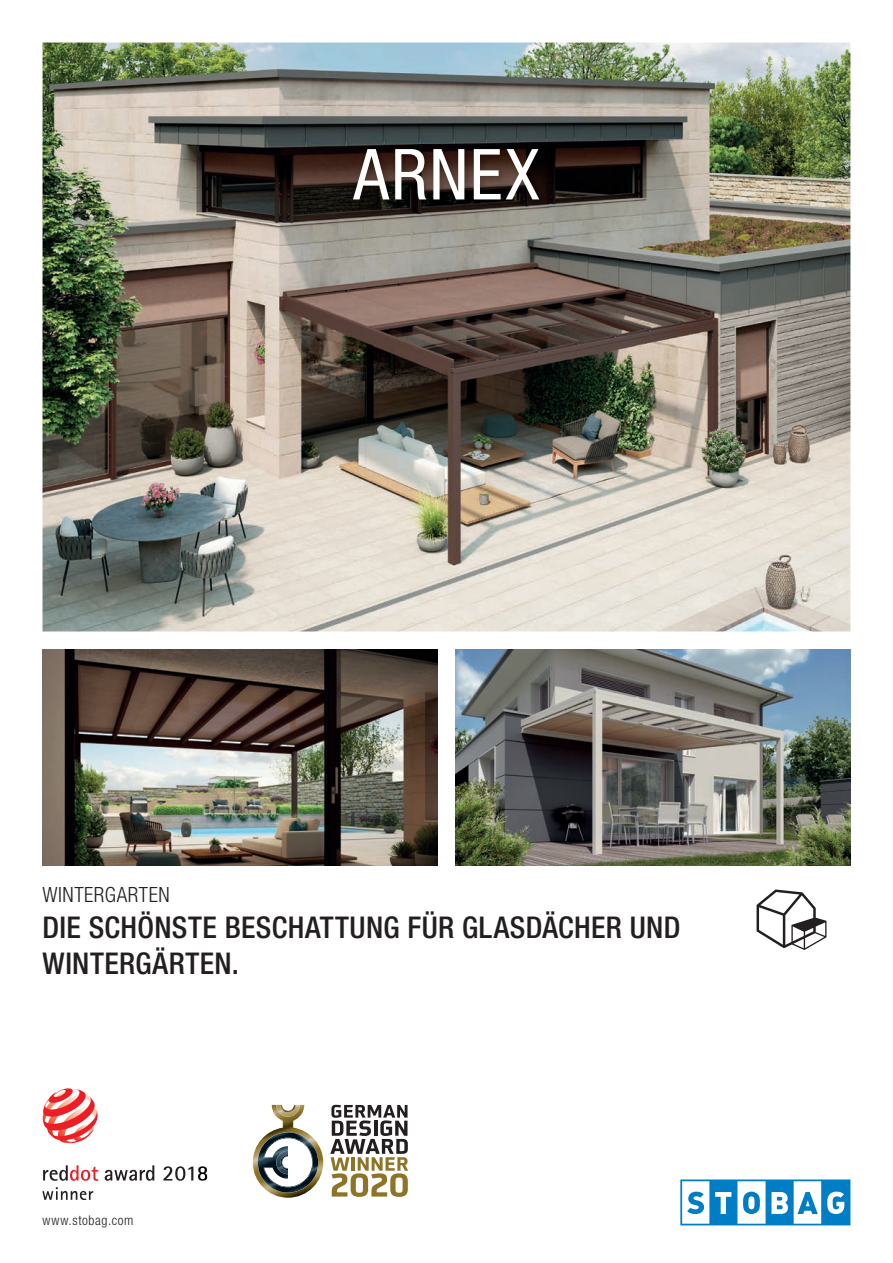
<style>
.page{position:relative;width:893px;height:1263px;background:#fff}
.page>*{position:absolute;margin:0;border:0;box-sizing:border-box;transform-origin:0 0}
.t1{font:condensed 70.5px "Helvetica Neue LT Pro";letter-spacing:.03em;color:#fff}
.t2{font:500 condensed 30px/36px "Helvetica Neue LT Pro";letter-spacing:.01em;color:#231f20}
.t3{font:300 condensed 21px "Helvetica Neue LT Pro";letter-spacing:.025em;color:#231f20}
.t4{font:300 condensed 13.5px "Helvetica Neue LT Pro";letter-spacing:.05em;color:#231f20}
</style>
<div class="page">
<svg style="left:680px;top:1179px;width:170px;height:46px"></svg>
<img style="left:43px;top:43px;width:807px;height:588px">
<img style="left:350px;top:145px;width:199px;height:65px">
<img style="left:43px;top:649px;width:395px;height:216px">
<img style="left:455px;top:649px;width:395px;height:216px">
<svg style="left:757px;top:889px;width:69px;height:61px"></svg>
<svg style="left:43px;top:1088px;width:55px;height:55px"></svg>
<svg style="left:42px;top:1187px;width:51px;height:13px"></svg>
<svg style="left:43px;top:1165px;width:55px;height:16px"></svg>
<svg style="left:105px;top:1165px;width:49px;height:16px"></svg>
<svg style="left:163px;top:1166px;width:44px;height:15px"></svg>
<img style="left:253px;top:1105px;width:70px;height:93px">
<svg style="left:276px;top:1105px;width:24px;height:12px"></svg>
<img style="left:280px;top:1105px;width:16px;height:7px">
<svg style="left:258px;top:1132px;width:60px;height:61px"></svg>
<svg style="left:330px;top:1105px;width:78px;height:92px"></svg>
<h1 class="t1" style="left:354px;top:134px;width:187px">ARNEX</h1>
<p class="t3" style="left:43px;top:882px;width:129px">WINTERGARTEN</p>
<p class="t2" style="left:43px;top:908px;width:639px">DIE SCHÖNSTE BESCHATTUNG FÜR GLASDÄCHER UND<br>WINTERGÄRTEN.</p>
<p class="t4" style="left:43px;top:1213px;width:92px">www.stobag.com</p>
</div>
